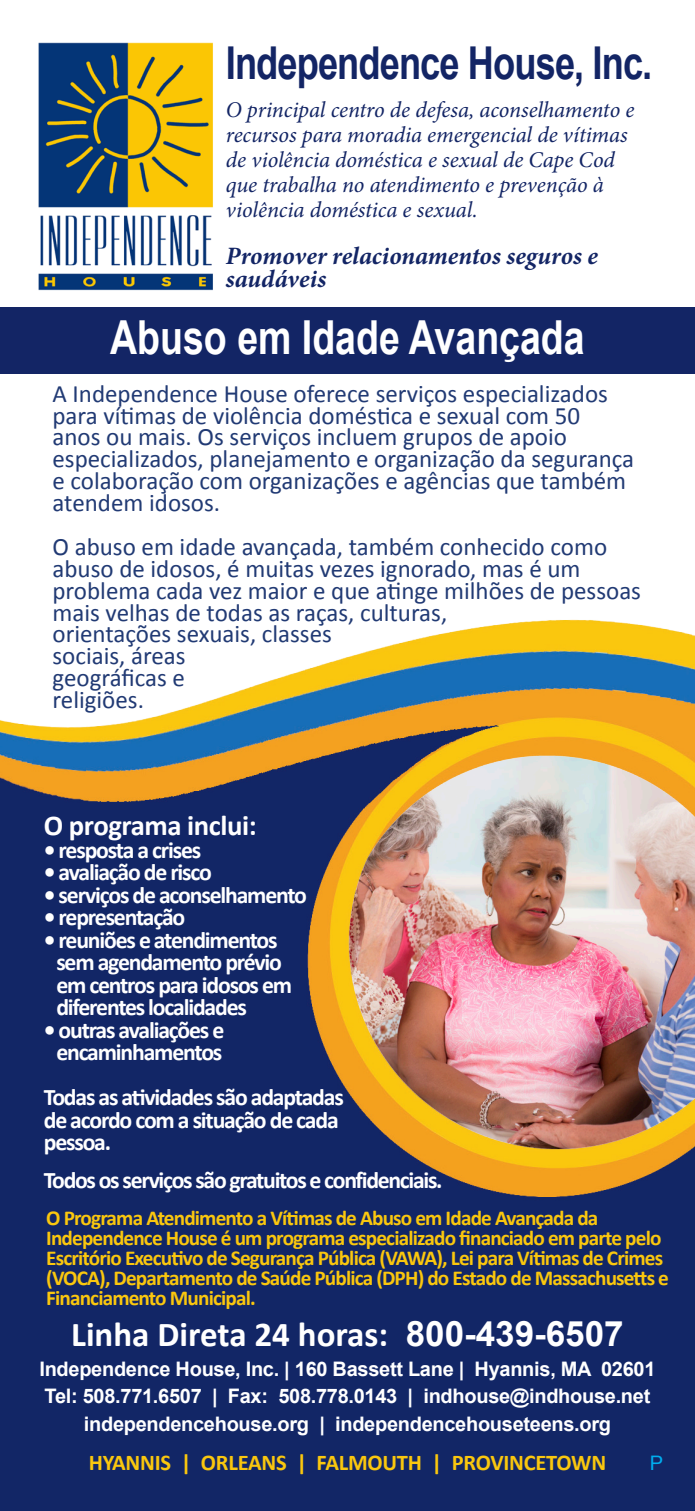
<style>
.page{position:relative;width:695px;height:1511px;background:#fff}
.page>*{position:absolute;margin:0;border:0;box-sizing:border-box;transform-origin:0 0}
.t1{font:700 47px "Arial";color:#fff;scale:.8 1}
.t2{font:700 45.25px "Arial";letter-spacing:-.025em;color:#132565;scale:.8 1}
.t3{font:700 35px "Calibri";color:#fff}
.t4{font:700 28.75px "Calibri";letter-spacing:-.015em;color:#fff}
.t5{font:25px/22px "Calibri";color:#213a74}
.t6{font:italic 700 25px/22.5px "Minion Pro";color:#132565}
.t7{font:700 23.75px/22.5px "Calibri";letter-spacing:-.05em;color:#fff}
.t8{font:italic 22.5px/25px "Minion Pro";letter-spacing:-.005em;color:#132565}
.t9{font:700 22.5px "Calibri";letter-spacing:-.01em;color:#fac70e}
.t10{font:700 21.25px/20px "Calibri";letter-spacing:-.04em;color:#fac70e}
.t11{font:700 20px "Arial";letter-spacing:-.015em;color:#fff}
.t12{font:20px "Arial";color:#00aeef}
.s1{font-family:"Arial"}
</style>
<div class="page">
<img style="left:38px;top:42px;width:175px;height:249px">
<div style="left:0;top:307px;width:695px;height:67px;background:#132565"></div>
<img style="left:0;top:619px;width:695px;height:891px">
<p class="t2" style="left:226px;top:33px;width:534px">Independence House, Inc.</p>
<p class="t8" style="left:226px;top:97px;width:410px">O principal centro de defesa, aconselhamento e recursos para moradia emergencial de vítimas de violência doméstica e sexual de Cape Cod que trabalha no atendimento e prevenção à violência doméstica e sexual.</p>
<p class="t6" style="left:226px;top:245px;width:373px">Promover relacionamentos seguros e saudáveis</p>
<p class="t1" style="left:110px;top:306px;width:595px">Abuso em Idade Avançada</p>
<p class="t5" style="left:52px;top:382px;width:583px">A Independence House oferece serviços especializados para vítimas de violência doméstica e sexual com 50 anos ou mais. Os serviços incluem grupos de apoio especializados, planejamento e organização da segurança e colaboração com organizações e agências que também atendem idosos.</p>
<p class="t5" style="left:52px;top:535px;width:590px">O abuso em idade avançada, também conhecido como abuso de idosos, é muitas vezes ignorado, mas é um problema cada vez maior e que atinge milhões de pessoas mais velhas de todas as raças, culturas,</p>
<p class="t5" style="left:52px;top:623px;width:281px">orientações sexuais, classes</p>
<p class="t5" style="left:52px;top:645px;width:135px">sociais, áreas</p>
<p class="t5" style="left:52px;top:667px;width:134px">geográficas e</p>
<p class="t5" style="left:52px;top:688px;width:93px">religiões.</p>
<p class="t4" style="left:44px;top:807px;width:214px">O programa inclui:</p>
<p class="t7" style="left:44px;top:838px;width:159px">• resposta a crises</p>
<p class="t7" style="left:44px;top:861px;width:170px">• avaliação de risco</p>
<p class="t7" style="left:44px;top:883px;width:265px">• serviços de aconselhamento</p>
<p class="t7" style="left:44px;top:906px;width:143px">• representação</p>
<p class="t7" style="left:56px;top:928px;width:237px;text-indent:-13px">• reuniões e atendimentos sem agendamento prévio em centros para idosos em diferentes localidades</p>
<p class="t7" style="left:44px;top:1018px;width:182px;text-align:center">• outras avaliações e encaminhamentos</p>
<p class="t7" style="left:44px;top:1086px;width:302px">Todas as atividades são adaptadas de acordo com a situação de cada pessoa.</p>
<p class="t7" style="left:44px;top:1168px;width:400px">Todos os serviços são gratuitos e confidenciais.</p>
<p class="t10" style="left:46px;top:1207px;width:624px">O Programa Atendimento a Vítimas de Abuso em Idade Avançada da Independence House é um programa especializado financiado em parte pelo Escritório Executivo de Segurança Pública (VAWA), Lei para Vítimas de Crimes (VOCA), Departamento de Saúde Pública (DPH) do Estado de Massachusetts e Financiamento Municipal.</p>
<p class="t3" style="left:71px;top:1312px;width:554px">Linha Direta 24 horas: <span class="s1">800-439-6507</span></p>
<p class="t11" style="left:39px;top:1354px;width:617px">Independence House, Inc. | 160 Bassett Lane | Hyannis, MA 02601</p>
<p class="t11" style="left:45px;top:1382px;width:607px">Tel: 508.771.6507 | Fax: 508.778.0143 | indhouse@indhouse.net</p>
<p class="t11" style="left:84px;top:1409px;width:529px">independencehouse.org | independencehouseteens.org</p>
<p class="t9" style="left:89px;top:1448px;width:519px">HYANNIS | ORLEANS | FALMOUTH | PROVINCETOWN</p>
<p class="t12" style="left:650px;top:1450px;width:15px">P</p>
</div>
